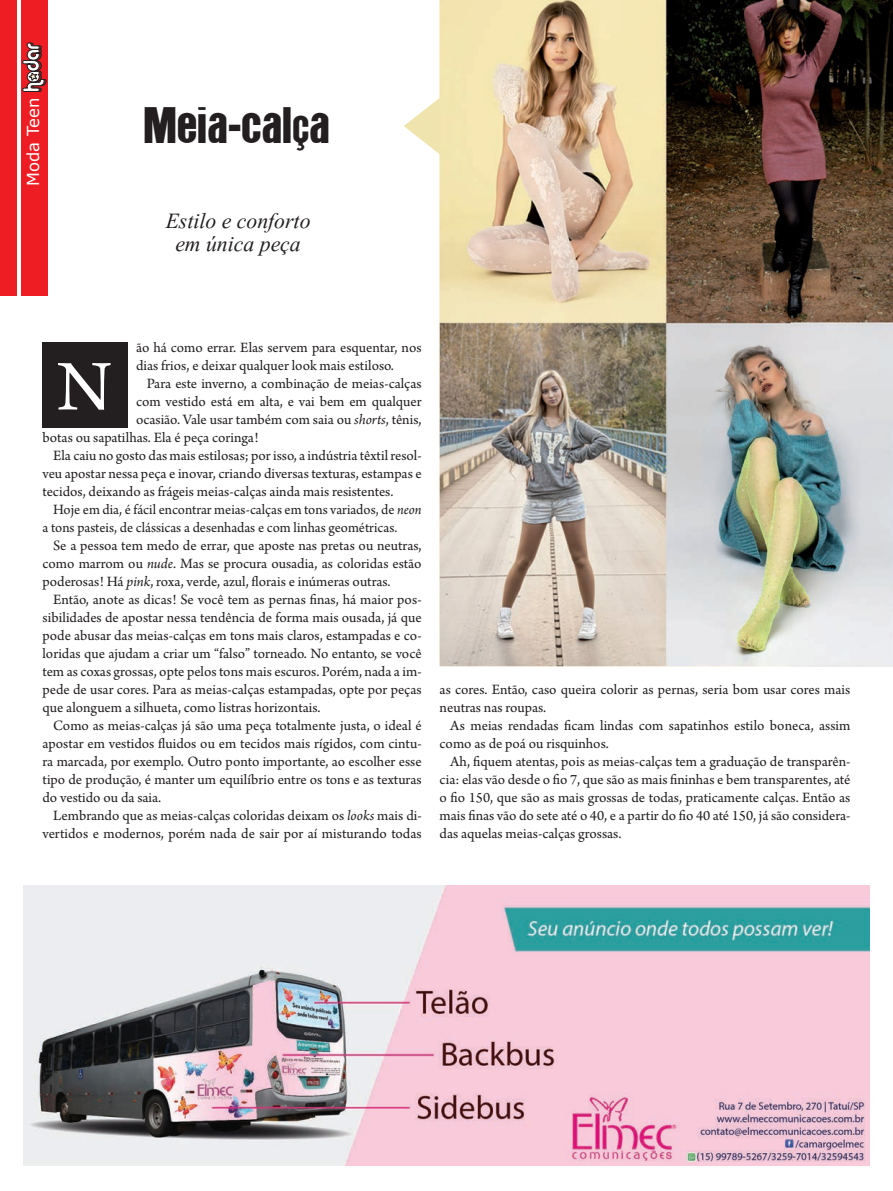
<style>
.page{position:relative;width:893px;height:1191px;background:#fff}
.page>*{position:absolute;margin:0;border:0;box-sizing:border-box;transform-origin:0 0}
.t1{font:75px "Arno Pro";color:#fff}
.t2{font:45px "Arroyo";color:#231f20}
.t3{font:italic 27px/22.5px "Aparajita";color:#231f20;text-align:center}
.t4{font:16.5px "Verdana";color:#fff}
.t5{font:15px/18px "Arno Pro";color:#231f20}
.s1{font-style:italic}
</style>
<div class="page">
<img style="left:439px;top:0;width:454px;height:666px">
<div style="left:21px;top:0;width:27px;height:296px;background:#ee1d23"></div>
<div style="left:0;top:0;width:16px;height:296px;background:#ee1d23"></div>
<svg style="left:22px;top:42px;width:25px;height:50px"></svg>
<div style="left:43px;top:342px;width:85px;height:85px;background:#231f20"></div>
<img style="left:23px;top:885px;width:846px;height:280px">
<p class="t4" style="left:22px;top:186px;width:90px;rotate:-90deg">Moda Teen</p>
<h2 class="t2" style="left:145px;top:94px;width:188px">Meia-calça</h2>
<h3 class="t3" style="left:166px;top:212px;width:146px">Estilo e conforto em única peça</h3>
<p class="t5" style="left:136px;top:339px;width:287px">ão há como errar. Elas servem para esquentar, nos dias frios, e deixar qualquer look mais estiloso.</p>
<p class="t5" style="left:147px;top:375px;width:276px">Para este inverno, a combinação de meias-calças</p>
<p class="t5" style="left:136px;top:393px;width:287px">com vestido está em alta, e vai bem em qualquer</p>
<p class="t5" style="left:136px;top:411px;width:287px">ocasião. Vale usar também com saia ou <span class="s1">shorts</span>, tênis,</p>
<p class="t5" style="left:43px;top:429px;width:218px">botas ou sapatilhas. Ela é peça coringa!</p>
<p class="t5" style="left:53px;top:447px;width:370px">Ela caiu no gosto das mais estilosas; por isso, a indústria têxtil resol-</p>
<p class="t5" style="left:43px;top:465px;width:381px">veu apostar nessa peça e inovar, criando diversas texturas, estampas e</p>
<p class="t5" style="left:43px;top:483px;width:352px">tecidos, deixando as frágeis meias-calças ainda mais resistentes.</p>
<p class="t5" style="left:53px;top:501px;width:370px">Hoje em dia, é fácil encontrar meias-calças em tons variados, de <span class="s1">neon</span></p>
<p class="t5" style="left:43px;top:519px;width:356px">a tons pasteis, de clássicas a desenhadas e com linhas geométricas.</p>
<p class="t5" style="left:53px;top:537px;width:370px">Se a pessoa tem medo de errar, que aposte nas pretas ou neutras,</p>
<p class="t5" style="left:43px;top:555px;width:381px">como marrom ou <span class="s1">nude</span>. Mas se procura ousadia, as coloridas estão</p>
<p class="t5" style="left:43px;top:573px;width:350px">poderosas! Há <span class="s1">pink</span>, roxa, verde, azul, florais e inúmeras outras.</p>
<p class="t5" style="left:53px;top:591px;width:370px">Então, anote as dicas! Se você tem as pernas finas, há maior pos-</p>
<p class="t5" style="left:43px;top:609px;width:381px">sibilidades de apostar nessa tendência de forma mais ousada, já que</p>
<p class="t5" style="left:43px;top:627px;width:381px">pode abusar das meias-calças em tons mais claros, estampadas e co-</p>
<p class="t5" style="left:43px;top:645px;width:381px">loridas que ajudam a criar um “falso” torneado. No entanto, se você</p>
<p class="t5" style="left:43px;top:663px;width:381px">tem as coxas grossas, opte pelos tons mais escuros. Porém, nada a im-</p>
<p class="t5" style="left:43px;top:681px;width:381px">pede de usar cores. Para as meias-calças estampadas, opte por peças</p>
<p class="t5" style="left:43px;top:699px;width:280px">que alonguem a silhueta, como listras horizontais.</p>
<p class="t5" style="left:53px;top:717px;width:370px">Como as meias-calças já são uma peça totalmente justa, o ideal é</p>
<p class="t5" style="left:43px;top:735px;width:381px">apostar em vestidos fluidos ou em tecidos mais rígidos, com cintu-</p>
<p class="t5" style="left:43px;top:753px;width:381px">ra marcada, por exemplo. Outro ponto importante, ao escolher esse</p>
<p class="t5" style="left:43px;top:771px;width:381px">tipo de produção, é manter um equilíbrio entre os tons e as texturas</p>
<p class="t5" style="left:43px;top:789px;width:120px">do vestido ou da saia.</p>
<p class="t5" style="left:53px;top:807px;width:370px">Lembrando que as meias-calças coloridas deixam os <span class="s1">looks</span> mais di-</p>
<p class="t5" style="left:43px;top:825px;width:381px">vertidos e modernos, porém nada de sair por aí misturando todas</p>
<h1 class="t1" style="left:57px;top:344px;width:57px">N</h1>
<p class="t5" style="left:440px;top:681px;width:412px">as cores. Então, caso queira colorir as pernas, seria bom usar cores mais neutras nas roupas.</p>
<p class="t5" style="left:440px;top:717px;width:412px;text-indent:11px">As meias rendadas ficam lindas com sapatinhos estilo boneca, assim como as de poá ou risquinhos.</p>
<p class="t5" style="left:440px;top:753px;width:412px;text-align:justify;text-indent:11px">Ah, fiquem atentas, pois as meias-calças tem a graduação de transparên&shy;cia: elas vão desde o fio 7, que são as mais fininhas e bem transparentes, até o fio 150, que são as mais grossas de todas, praticamente calças. Então as mais finas vão do sete até o 40, e a partir do fio 40 até 150, já são considera&shy;das aquelas meias-calças grossas.</p>
</div>
